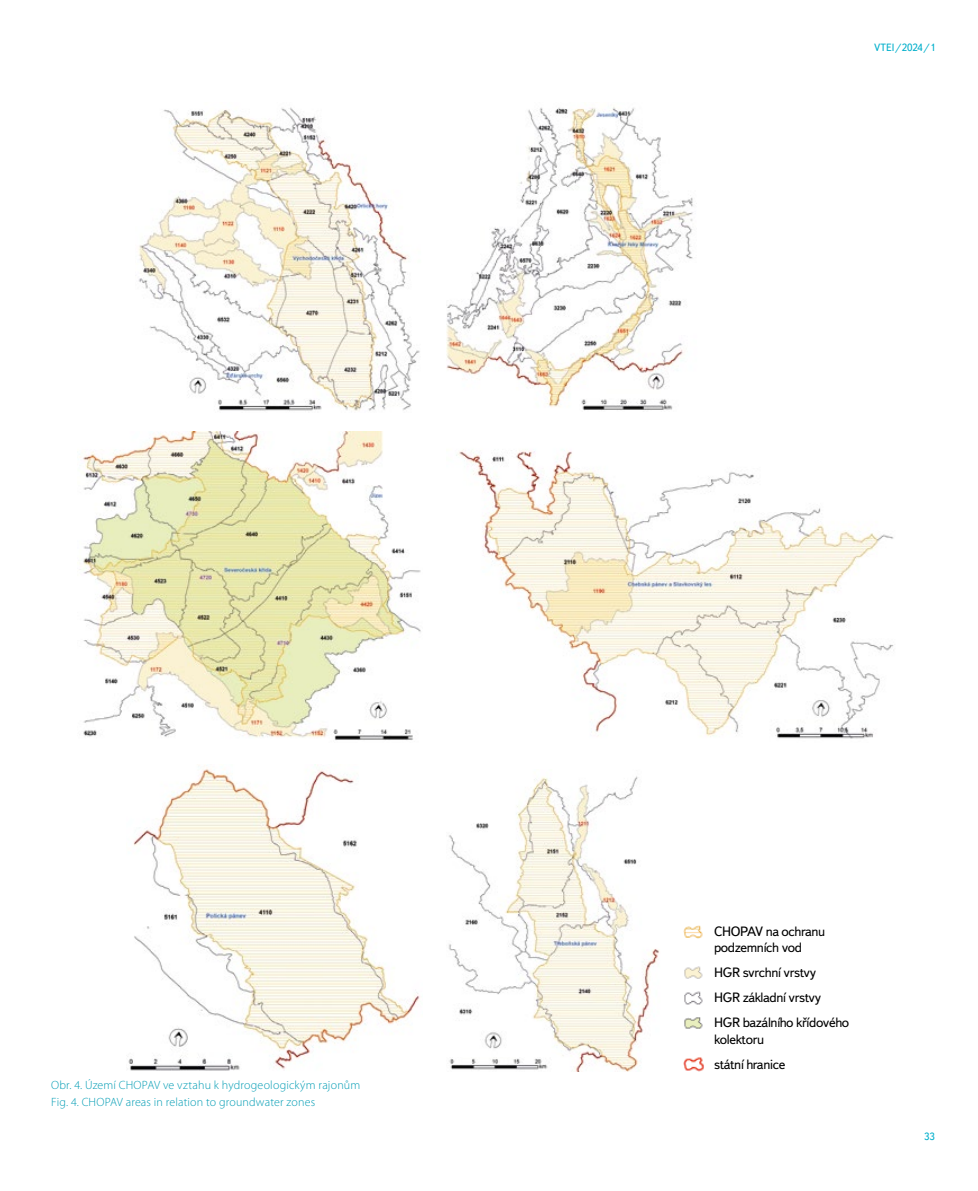
<style>
.page{position:relative;width:978px;height:1191px;background:#fff}
.page>*{position:absolute;margin:0;border:0;box-sizing:border-box;transform-origin:0 0}
.t1{font:13.5px/25px "Textbook New";letter-spacing:-.025em;color:#000}
.t2{font:300 12px/17px "Myriad Pro";letter-spacing:.015em;color:#009cb4}
.t3{font:10.5px "Textbook New";color:#00afcb}
</style>
<div class="page">
<img style="left:446px;top:107px;width:247px;height:304px">
<img style="left:456px;top:450px;width:438px;height:289px">
<img style="left:80px;top:432px;width:341px;height:308px">
<img style="left:138px;top:107px;width:282px;height:304px">
<img style="left:128px;top:764px;width:292px;height:307px">
<img style="left:448px;top:776px;width:211px;height:295px">
<img style="left:683px;top:1057px;width:21px;height:14px">
<img style="left:684px;top:1017px;width:19px;height:12px">
<img style="left:684px;top:991px;width:19px;height:14px">
<img style="left:684px;top:966px;width:19px;height:12px">
<img style="left:683px;top:925px;width:20px;height:13px">
<p class="t2" style="left:51px;top:1076px;width:311px">Obr. 4. Území CHOPAV ve vztahu k hydrogeologickým rajonům<br>Fig. 4. CHOPAV areas in relation to groundwater zones</p>
<p class="t3" style="left:874px;top:41px;width:63px">VTEI/2024/1</p>
<p class="t1" style="left:714px;top:922px;width:113px;line-height:16.5px">CHOPAV na ochranu podzemních vod</p>
<p class="t1" style="left:714px;top:960px;width:137px">HGR svrchní vrstvy<br>HGR základní vrstvy<br>HGR bazálního křídového</p>
<p class="t1" style="left:714px;top:1026px;width:73px">kolektoru státní hranice</p>
<p class="t3" style="left:924px;top:1130px;width:12px">33</p>
</div>
